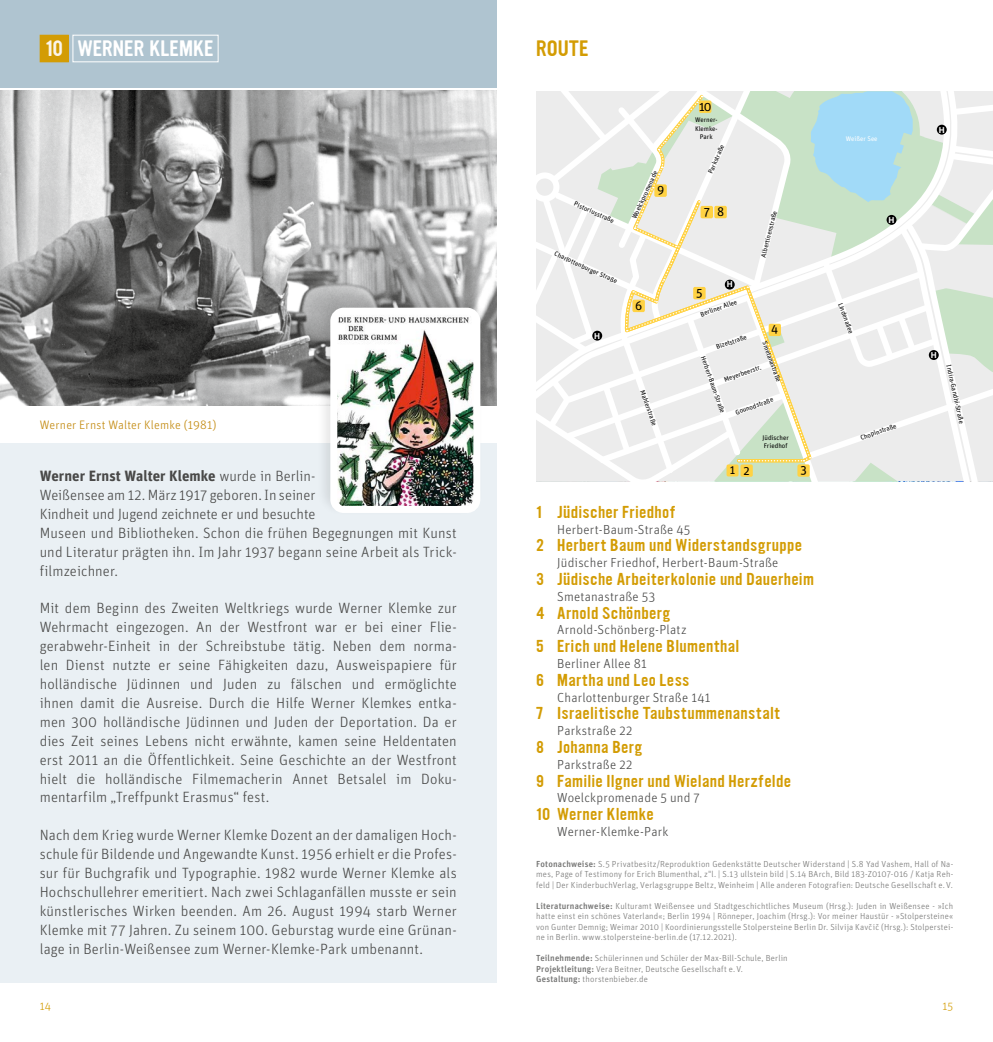
<style>
.page{position:relative;width:993px;height:1042px;background:#fff}
.page>*{position:absolute;margin:0;border:0;box-sizing:border-box;transform-origin:0 0}
.t1{font:19.25px "Ultramagnetic";color:#fff}
.t2{font:19.25px "Ultramagnetic";color:#d39c04}
.t3{font:300 14.88px/18.9px "Unit Pro";letter-spacing:.005em;color:#494948;text-align:justify}
.t4{font:14.88px "Ultramagnetic";letter-spacing:.02em;color:#d39c04}
.t5{font:300 13.12px "Unit Pro";letter-spacing:.015em;color:#494948}
.t6{font:12.6px "Unit Pro";color:#000}
.t7{font:12.42px "Unit Pro";color:#000}
.t8{font:300 12.25px "Unit Pro";letter-spacing:.015em;color:#c2880b}
.t9{font:12.08px "Unit Pro";color:#000}
.t10{font:300 11.38px "Unit Pro";color:#d39c04}
.t11{font:300 8.75px/10.5px "Unit Pro";letter-spacing:.025em;color:#747473;text-align:justify}
.t12{font:700 8.22px "Helvetica";color:#fff}
.t13{font:6.65px/8px "Unit Pro";color:#000}
.t14{font:6.65px "Unit Pro";color:#fff}
.s1{color:#fbf5ea}
.s2{font-weight:700}
.s3{font-weight:500}
</style>
<div class="page">
<img style="left:0;top:91px;width:496px;height:314px">
<svg style="left:536px;top:91px;width:456px;height:390px"></svg>
<div style="left:714px;top:206px;width:12px;height:12px;background:#ffd243;border-radius:2px"></div>
<div style="left:724px;top:280px;width:10px;height:9px;background:#000;border-radius:50%"></div>
<div style="left:592px;top:331px;width:10px;height:10px;background:#000;border-radius:50%"></div>
<div style="left:886px;top:215px;width:10px;height:10px;background:#000;border-radius:50%"></div>
<div style="left:936px;top:125px;width:10px;height:10px;background:#000;border-radius:50%"></div>
<div style="left:928px;top:350px;width:10px;height:10px;background:#000;border-radius:50%"></div>
<div style="left:0;top:0;width:496px;height:87px;background:#afc4d0"></div>
<div style="left:0;top:443px;width:496px;height:539px;background:#eaf0f4"></div>
<div style="left:40px;top:35px;width:28px;height:27px;background:#d39c04"></div>
<div style="left:40px;top:35px;width:29px;height:27px;border:1px solid #d39c04"></div>
<div style="left:72px;top:35px;width:146px;height:27px;border:1px solid #fff"></div>
<div style="left:315px;top:293px;width:170px;height:224px;background:#000;opacity:.1"></div>
<img style="left:338px;top:316px;width:134px;height:189px">
<div style="left:330px;top:308px;width:150px;height:205px;border:7px solid #fff;border-radius:10px"></div>
<p class="t1" style="left:45px;top:35px;width:170px"><span class="s1">10</span> WERNER KLEMKE</p>
<p class="t2" style="left:536px;top:34px;width:54px">ROUTE</p>
<p class="t13" style="left:576px;top:199px;width:45px;rotate:24deg">Pistoriusstraße</p>
<p class="t13" style="left:556px;top:249px;width:70px;rotate:24deg">Charlottenburger Straße</p>
<p class="t13" style="left:629px;top:216px;width:53px;rotate:-65deg">Woelckpromenade</p>
<p class="t6" style="left:657px;top:181px;width:9px">9</p>
<p class="t6" style="left:699px;top:97px;width:14px">10</p>
<p class="t13" style="left:694px;top:116px;width:24px;text-align:center">Werner-<br>Klemke-<br>Park</p>
<p class="t13" style="left:706px;top:171px;width:32px;rotate:-66deg">Parkstraße</p>
<p class="t6" style="left:703px;top:203px;width:22px">7 8</p>
<p class="t6" style="left:696px;top:284px;width:8px">5</p>
<p class="t12" style="left:726px;top:278px;width:7px">H</p>
<p class="t13" style="left:758px;top:256px;width:49px;rotate:-76deg">Albertinenstraße</p>
<p class="t14" style="left:845px;top:134px;width:33px">Weißer See</p>
<p class="t12" style="left:888px;top:213px;width:7px">H</p>
<p class="t12" style="left:938px;top:123px;width:7px">H</p>
<p class="t8" style="left:40px;top:416px;width:178px">Werner Ernst Walter Klemke (1981)</p>
<p class="t3" style="left:40px;top:466px;width:418px;text-align:left"><span class="s2">Werner Ernst Walter Klemke</span> wurde in Berlin-<br>Weißensee am 12. März 1917 geboren. In seiner<br>Kindheit und Jugend zeichnete er und besuchte<br>Museen und Bibliotheken. Schon die frühen Begegnungen mit Kunst und Literatur prägten ihn. Im Jahr 1937 begann seine Arbeit als Trick&shy;filmzeichner.</p>
<p class="t3" style="left:40px;top:598px;width:418px">Mit dem Beginn des Zweiten Weltkriegs wurde Werner Klemke zur Wehrmacht eingezogen. An der Westfront war er bei einer Flie&shy;gerabwehr-Einheit in der Schreibstube tätig. Neben dem norma&shy;len Dienst nutzte er seine Fähigkeiten dazu, Ausweispapiere für holländische Jüdinnen und Juden zu fälschen und ermöglichte ihnen damit die Ausreise. Durch die Hilfe Werner Klemkes entka&shy;men 300 holländische Jüdinnen und Juden der Deportation. Da er dies Zeit seines Lebens nicht erwähnte, kamen seine Heldentaten erst 2011 an die Öffentlichkeit. Seine Geschichte an der Westfront hielt die holländische Filmemacherin Annet Betsalel im Doku&shy;mentarfilm „Treffpunkt Erasmus“ fest.</p>
<p class="t3" style="left:40px;top:825px;width:418px">Nach dem Krieg wurde Werner Klemke Dozent an der damaligen Hoch&shy;schule für Bildende und Angewandte Kunst. 1956 erhielt er die Profes&shy;sur für Buchgrafik und Typographie. 1982 wurde Werner Klemke als Hochschullehrer emeritiert. Nach zwei Schlaganfällen musste er sein künstlerisches Wirken beenden. Am 26. August 1994 starb Werner Klemke mit 77 Jahren. Zu seinem 100. Geburstag wurde eine Grünan&shy;lage in Berlin-Weißensee zum Werner-Klemke-Park umbenannt.</p>
<p class="t12" style="left:594px;top:329px;width:7px">H</p>
<p class="t6" style="left:634px;top:297px;width:9px">6</p>
<p class="t13" style="left:646px;top:389px;width:39px;rotate:71deg">Mahlerstraße</p>
<p class="t13" style="left:699px;top:310px;width:40px;rotate:-20deg">Berliner Allee</p>
<p class="t13" style="left:714px;top:343px;width:34px;rotate:-20deg">Bizetstraße</p>
<p class="t7" style="left:770px;top:320px;width:9px">4</p>
<p class="t13" style="left:768px;top:340px;width:44px;rotate:70deg">Smetanastraße</p>
<p class="t13" style="left:707px;top:355px;width:61px;rotate:71deg">Herbert-Baum-Straße</p>
<p class="t13" style="left:722px;top:376px;width:40px;rotate:-20deg">Meyerbeerstr.</p>
<p class="t13" style="left:734px;top:408px;width:41px;rotate:-20deg">Gounodstraße</p>
<p class="t9" style="left:729px;top:462px;width:7px">1</p>
<p class="t13" style="left:762px;top:433px;width:28px">Jüdischer<br>Friedhof</p>
<p class="t7" style="left:743px;top:461px;width:8px">2</p>
<p class="t7" style="left:800px;top:461px;width:8px">3</p>
<p class="t13" style="left:844px;top:301px;width:34px;rotate:70deg">Lindenallee</p>
<p class="t13" style="left:858px;top:433px;width:39px;rotate:-19deg">Chopinstraße</p>
<p class="t12" style="left:930px;top:348px;width:7px">H</p>
<p class="t13" style="left:952px;top:364px;width:61px;rotate:77deg">Indira-Gandhi-Straße</p>
<p class="t4" style="left:536px;top:501px;width:141px">1 Jüdischer Friedhof</p>
<p class="t5" style="left:557px;top:520px;width:134px">Herbert-Baum-Straße 45</p>
<p class="t4" style="left:536px;top:535px;width:267px">2 Herbert Baum und Widerstandsgruppe</p>
<p class="t5" style="left:557px;top:554px;width:223px">Jüdischer Friedhof, Herbert-Baum-Straße</p>
<p class="t4" style="left:536px;top:568px;width:279px">3 Jüdische Arbeiterkolonie und Dauerheim</p>
<p class="t5" style="left:557px;top:588px;width:99px">Smetanastraße 53</p>
<p class="t4" style="left:536px;top:602px;width:136px">4 Arnold Schönberg</p>
<p class="t5" style="left:557px;top:621px;width:131px">Arnold-Schönberg-Platz</p>
<p class="t4" style="left:536px;top:636px;width:204px">5 Erich und Helene Blumenthal</p>
<p class="t5" style="left:557px;top:655px;width:91px">Berliner Allee 81</p>
<p class="t4" style="left:536px;top:669px;width:155px">6 Martha und Leo Less</p>
<p class="t5" style="left:557px;top:688px;width:155px">Charlottenburger Straße 141</p>
<p class="t4" style="left:536px;top:703px;width:245px">7 Israelitische Taubstummenanstalt</p>
<p class="t5" style="left:557px;top:722px;width:77px">Parkstraße 22</p>
<p class="t4" style="left:536px;top:736px;width:108px">8 Johanna Berg</p>
<p class="t5" style="left:557px;top:756px;width:77px">Parkstraße 22</p>
<p class="t4" style="left:536px;top:770px;width:256px">9 Familie Ilgner und Wieland Herzfelde</p>
<p class="t5" style="left:557px;top:789px;width:144px">Woelckpromenade 5 und 7</p>
<p class="t4" style="left:536px;top:804px;width:119px">10 Werner Klemke</p>
<p class="t5" style="left:557px;top:823px;width:113px">Werner-Klemke-Park</p>
<p class="t11" style="left:536px;top:858px;width:418px"><span class="s3">Fotonachweise:</span> S.5 Privatbesitz/Reproduktion Gedenkstätte Deutscher Widerstand | S.8 Yad Vashem, Hall of Na&shy;mes, Page of Testimony for Erich Blumenthal, z"l. | S.13 ullstein bild | S.14 BArch, Bild 183-Z0107-016 / Katja Reh&shy;feld | Der KinderbuchVerlag, Verlagsgruppe Beltz, Weinheim | Alle anderen Fotografien: Deutsche Gesellschaft e.V.</p>
<p class="t11" style="left:536px;top:900px;width:418px"><span class="s3">Literaturnachweise:</span> Kulturamt Weißensee und Stadtgeschichtliches Museum (Hrsg.): Juden in Weißensee - »Ich hatte einst ein schönes Vaterland«; Berlin 1994 | Rönneper, Joachim (Hrsg.): Vor meiner Haustür - »Stolpersteine« von Gunter Demnig; Weimar 2010 | Koordinierungsstelle Stolpersteine Berlin Dr. Silvija Kavčič (Hrsg.): Stolperstei&shy;ne in Berlin. www.stolpersteine-berlin.de (17.12.2021).</p>
<p class="t11" style="left:536px;top:953px;width:253px;text-align:left"><span class="s3">Teilnehmende:</span> Schülerinnen und Schüler der Max-Bill-Schule, Berlin<br><span class="s3">Projektleitung:</span> Vera Beitner, Deutsche Gesellschaft e.V.<br><span class="s3">Gestaltung:</span> thorstenbieber.de</p>
<p class="t10" style="left:40px;top:999px;width:13px">14</p>
<p class="t10" style="left:942px;top:999px;width:12px">15</p>
</div>
